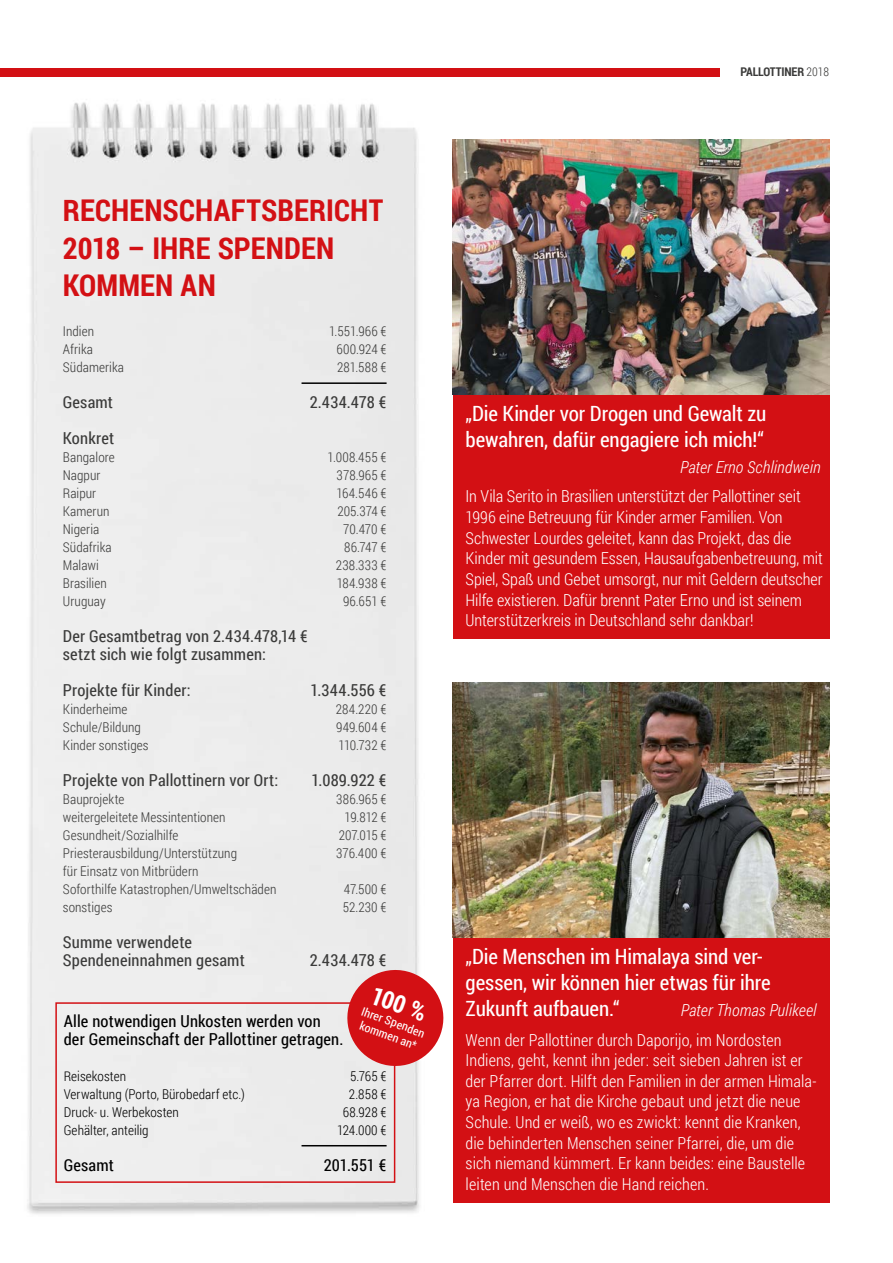
<style>
.page{position:relative;width:893px;height:1263px;background:#fff}
.page>*{position:absolute;margin:0;border:0;box-sizing:border-box;transform-origin:0 0}
.t1{font:700 30px/37.5px "Roboto Condensed";letter-spacing:.005em;color:#d31014}
.t2{font:700 24.6px "Roboto Condensed";color:#fff}
.t3{font:21px/26.2px "Roboto Condensed";letter-spacing:-.005em;color:#fff}
.t4{font:300 16.5px/20.7px "Roboto Condensed";color:#fff}
.t5{font:16.5px/18px "Roboto Condensed";letter-spacing:.01em;color:#3b3b3a}
.t6{font:16.5px/18px "Roboto Condensed";letter-spacing:.01em;color:#000}
.t7{font:italic 300 16.5px "Roboto Condensed";letter-spacing:.005em;color:#fff}
.t8{font:300 13.5px/18px "Roboto Condensed";letter-spacing:.005em;color:#3b3b3a}
.t9{font:300 13.5px "Roboto Condensed";letter-spacing:.005em;color:#000}
.t10{font:12px/14.4px "Roboto Condensed";color:#fff}
.t11{font:700 12px "Roboto Condensed";letter-spacing:-.01em;color:#3b3b3a}
.s1{font-weight:300}
</style>
<div class="page">
<img style="left:0;top:76px;width:442px;height:1138px">
<div style="left:453px;top:394px;width:376px;height:245px;background:#d31014"></div>
<div style="left:453px;top:938px;width:376px;height:265px;background:#d31014"></div>
<img style="left:453px;top:139px;width:376px;height:255px">
<img style="left:453px;top:682px;width:376px;height:256px">
<div style="left:0;top:68px;width:719px;height:8px;background:#d31014"></div>
<hr style="left:302px;top:382px;width:85px;height:2px;background:#000">
<hr style="left:302px;top:1145px;width:85px;height:1px;background:#000">
<div style="left:55px;top:1002px;width:340px;height:181px;border:2px solid #d31014"></div>
<svg style="left:341px;top:964px;width:103px;height:108px;background:#dd5e60"></svg>
<p class="t11" style="left:740px;top:64px;width:90px">PALLOTTINER <span class="s1">2018</span></p>
<h1 class="t1" style="left:63px;top:190px;width:322px">RECHENSCHAFTSBERICHT<br>2018 – IHRE SPENDEN<br>KOMMEN AN</h1>
<p class="t8" style="left:63px;top:322px;width:33px">Indien</p>
<p class="t8" style="left:329px;top:322px;width:59px">1.551.966 €</p>
<p class="t8" style="left:63px;top:340px;width:32px">Afrika</p>
<p class="t8" style="left:337px;top:340px;width:52px">600.924 €</p>
<p class="t8" style="left:63px;top:358px;width:63px">Südamerika</p>
<p class="t8" style="left:337px;top:358px;width:51px">281.588 €</p>
<p class="t5" style="left:63px;top:393px;width:52px">Gesamt</p>
<p class="t5" style="left:310px;top:393px;width:78px">2.434.478 €</p>
<p class="t5" style="left:63px;top:429px;width:53px">Konkret</p>
<p class="t8" style="left:63px;top:448px;width:53px">Bangalore</p>
<p class="t8" style="left:327px;top:448px;width:61px">1.008.455 €</p>
<p class="t8" style="left:63px;top:466px;width:39px">Nagpur</p>
<p class="t8" style="left:337px;top:466px;width:51px">378.965 €</p>
<p class="t8" style="left:63px;top:484px;width:35px">Raipur</p>
<p class="t8" style="left:336px;top:484px;width:52px">164.546 €</p>
<p class="t8" style="left:63px;top:502px;width:48px">Kamerun</p>
<p class="t8" style="left:337px;top:502px;width:51px">205.374 €</p>
<p class="t8" style="left:63px;top:520px;width:38px">Nigeria</p>
<p class="t8" style="left:343px;top:520px;width:45px">70.470 €</p>
<p class="t8" style="left:63px;top:538px;width:50px">Südafrika</p>
<p class="t8" style="left:344px;top:538px;width:44px">86.747 €</p>
<p class="t8" style="left:63px;top:556px;width:37px">Malawi</p>
<p class="t8" style="left:336px;top:556px;width:52px">238.333 €</p>
<p class="t8" style="left:63px;top:574px;width:45px">Brasilien</p>
<p class="t8" style="left:337px;top:574px;width:51px">184.938 €</p>
<p class="t8" style="left:63px;top:592px;width:44px">Uruguay</p>
<p class="t8" style="left:343px;top:592px;width:45px">96.651 €</p>
<p class="t5" style="left:63px;top:627px;width:246px">Der Gesamtbetrag von 2.434.478,14 € setzt sich wie folgt zusammen:</p>
<p class="t5" style="left:63px;top:681px;width:129px">Projekte für Kinder:</p>
<p class="t5" style="left:310px;top:681px;width:78px">1.344.556 €</p>
<p class="t8" style="left:63px;top:700px;width:66px">Kinderheime</p>
<p class="t8" style="left:336px;top:700px;width:52px">284.220 €</p>
<p class="t8" style="left:63px;top:718px;width:80px">Schule/Bildung</p>
<p class="t8" style="left:336px;top:718px;width:52px">949.604 €</p>
<p class="t8" style="left:63px;top:736px;width:87px">Kinder sonstiges</p>
<p class="t8" style="left:339px;top:736px;width:49px">110.732 €</p>
<p class="t5" style="left:63px;top:771px;width:217px">Projekte von Pallottinern vor Ort:</p>
<p class="t5" style="left:311px;top:771px;width:77px">1.089.922 €</p>
<p class="t8" style="left:63px;top:790px;width:63px">Bauprojekte</p>
<p class="t8" style="left:336px;top:790px;width:52px">386.965 €</p>
<p class="t8" style="left:63px;top:808px;width:164px">weitergeleitete Messintentionen</p>
<p class="t8" style="left:345px;top:808px;width:43px">19.812 €</p>
<p class="t8" style="left:63px;top:826px;width:117px">Gesundheit/Sozialhilfe</p>
<p class="t8" style="left:339px;top:826px;width:49px">207.015 €</p>
<p class="t8" style="left:63px;top:844px;width:176px">Priesterausbildung/Unterstützung</p>
<p class="t8" style="left:336px;top:844px;width:52px">376.400 €</p>
<p class="t8" style="left:63px;top:862px;width:215px">für Einsatz von Mitbrüdern<br>Soforthilfe Katastrophen/Umweltschäden</p>
<p class="t8" style="left:344px;top:880px;width:44px">47.500 €</p>
<p class="t8" style="left:63px;top:898px;width:51px">sonstiges</p>
<p class="t8" style="left:343px;top:898px;width:45px">52.230 €</p>
<p class="t5" style="left:63px;top:933px;width:183px">Summe verwendete<br>Spendeneinnahmen gesamt</p>
<p class="t5" style="left:310px;top:951px;width:78px">2.434.478 €</p>
<h2 class="t2" style="left:378px;top:978px;width:58px;rotate:20deg">100 %</h2>
<p class="t10" style="left:365px;top:1003px;width:68px;rotate:20deg">Ihrer Spenden kommen an*</p>
<p class="t6" style="left:64px;top:1011px;width:281px">Alle notwendigen Unkosten werden von der Gemeinschaft der Pallottiner getragen.</p>
<p class="t9" style="left:64px;top:1067px;width:64px">Reisekosten</p>
<p class="t9" style="left:350px;top:1067px;width:38px">5.765 €</p>
<p class="t9" style="left:64px;top:1085px;width:182px">Verwaltung (Porto, Bürobedarf etc.)</p>
<p class="t9" style="left:349px;top:1085px;width:39px">2.858 €</p>
<p class="t9" style="left:64px;top:1103px;width:117px">Druck- u. Werbekosten</p>
<p class="t9" style="left:343px;top:1103px;width:45px">68.928 €</p>
<p class="t9" style="left:64px;top:1121px;width:86px">Gehälter, anteilig</p>
<p class="t9" style="left:337px;top:1121px;width:51px">124.000 €</p>
<p class="t6" style="left:64px;top:1155px;width:52px">Gesamt</p>
<p class="t6" style="left:324px;top:1155px;width:64px">201.551 €</p>
<p class="t3" style="left:466px;top:399px;width:302px">„Die Kinder vor Drogen und Gewalt zu bewahren, dafür engagiere ich mich!“</p>
<p class="t7" style="left:680px;top:456px;width:142px">Pater Erno Schlindwein</p>
<p class="t4" style="left:466px;top:486px;width:359px">In Vila Serito in Brasilien unterstützt der Pallottiner seit 1996 eine Betreuung für Kinder armer Familien. Von Schwester Lourdes geleitet, kann das Projekt, das die Kinder mit gesundem Essen, Hausaufgabenbetreuung, mit Spiel, Spaß und Gebet umsorgt, nur mit Geldern deutscher Hilfe existieren. Dafür brennt Pater Erno und ist seinem Unterstützerkreis in Deutschland sehr dankbar!</p>
<p class="t3" style="left:466px;top:943px;width:306px">„Die Menschen im Himalaya sind ver&shy;gessen, wir können hier etwas für ihre<br>Zukunft aufbauen.“</p>
<p class="t7" style="left:681px;top:999px;width:137px">Pater Thomas Pulikeel</p>
<p class="t4" style="left:466px;top:1029px;width:352px">Wenn der Pallottiner durch Daporijo, im Nordosten Indiens, geht, kennt ihn jeder: seit sieben Jahren ist er der Pfarrer dort. Hilft den Familien in der armen Himala&shy;ya Region, er hat die Kirche gebaut und jetzt die neue Schule. Und er weiß, wo es zwickt: kennt die Kranken, die behinderten Menschen seiner Pfarrei, die, um die sich niemand kümmert. Er kann beides: eine Baustelle leiten und Menschen die Hand reichen.</p>
</div>
